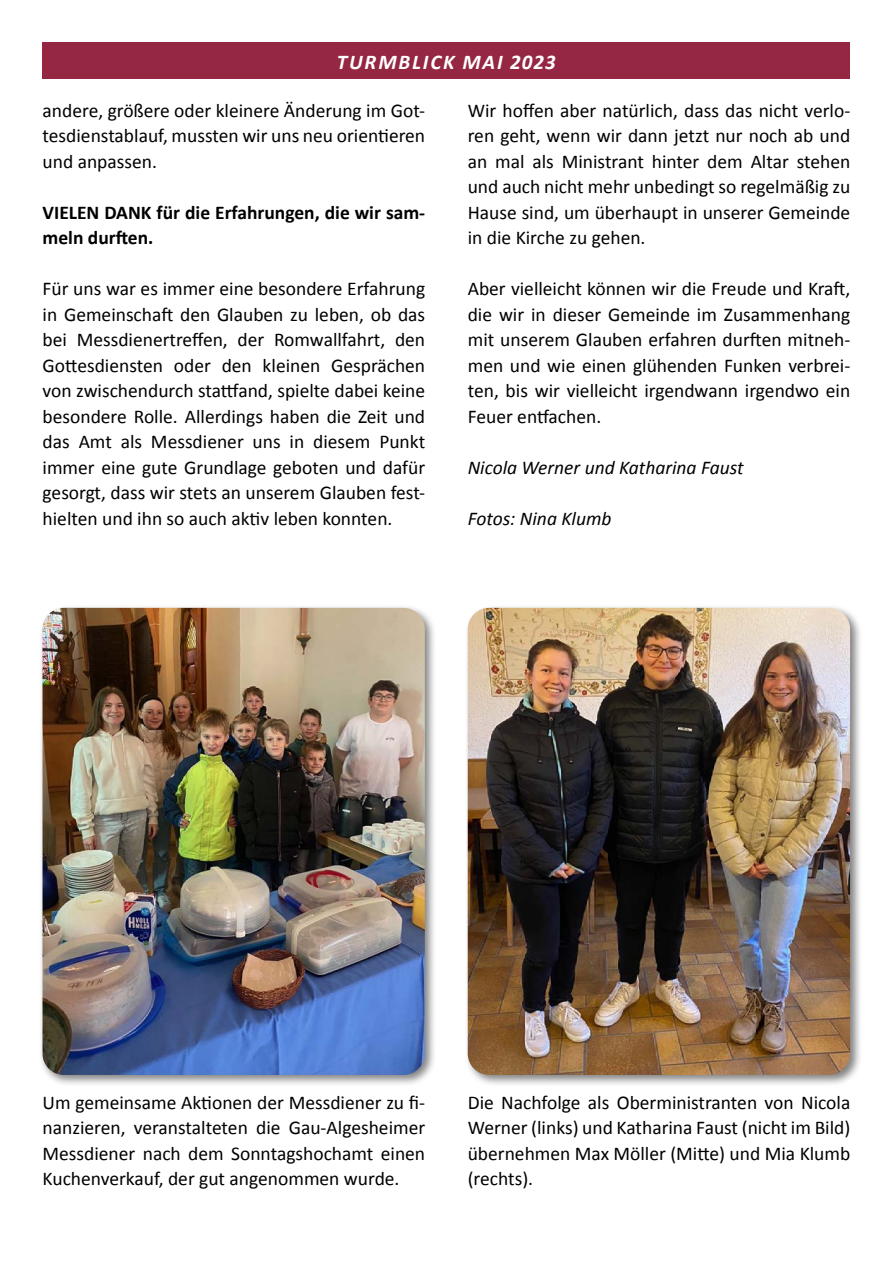
<style>
.page{position:relative;width:893px;height:1263px;background:#fff}
.page>*{position:absolute;margin:0;border:0;box-sizing:border-box;transform-origin:0 0}
.t1{font:italic 700 21px "Calibri";letter-spacing:.09em;color:#fff}
.t2{font:19.5px/25.5px "Calibri";color:#000;text-align:justify}
.t3{font:700 19.5px/25.5px "Calibri";color:#000}
.t4{font:italic 19.5px "Calibri";color:#000}
</style>
<div class="page">
<div style="left:42px;top:43px;width:808px;height:36px;background:#952742"></div>
<div style="left:464px;top:604px;width:398px;height:483px;background:#000;opacity:.5"></div>
<img style="left:468px;top:608px;width:382px;height:467px">
<div style="left:39px;top:604px;width:398px;height:483px;background:#000;opacity:.5"></div>
<img style="left:43px;top:608px;width:382px;height:467px">
<p class="t1" style="left:337px;top:49px;width:220px">TURMBLICK MAI 2023</p>
<p class="t2" style="left:43px;top:97px;width:384px">andere, größere oder kleinere Änderung im Got&shy;tesdienstablauf, mussten wir uns neu orientieren und anpassen.</p>
<p class="t3" style="left:43px;top:199px;width:384px">VIELEN DANK für die Erfahrungen, die wir sam&shy;meln durften.</p>
<p class="t2" style="left:43px;top:275px;width:384px">Für uns war es immer eine besondere Erfahrung in Gemeinschaft den Glauben zu leben, ob das bei Messdienertreffen, der Romwallfahrt, den Gottesdiensten oder den kleinen Gesprächen von zwischendurch stattfand, spielte dabei keine besondere Rolle. Allerdings haben die Zeit und das Amt als Messdiener uns in diesem Punkt immer eine gute Grundlage geboten und dafür gesorgt, dass wir stets an unserem Glauben fest&shy;hielten und ihn so auch aktiv leben konnten.</p>
<p class="t2" style="left:468px;top:97px;width:384px">Wir hoffen aber natürlich, dass das nicht verlo&shy;ren geht, wenn wir dann jetzt nur noch ab und an mal als Ministrant hinter dem Altar stehen und auch nicht mehr unbedingt so regelmäßig zu Hause sind, um überhaupt in unserer Gemeinde in die Kirche zu gehen.</p>
<p class="t2" style="left:468px;top:275px;width:384px">Aber vielleicht können wir die Freude und Kraft, die wir in dieser Gemeinde im Zusammenhang mit unserem Glauben erfahren durften mitneh&shy;men und wie einen glühenden Funken verbrei&shy;ten, bis wir vielleicht irgendwann irgendwo ein Feuer entfachen.</p>
<p class="t4" style="left:468px;top:455px;width:277px">Nicola Werner und Katharina Faust</p>
<p class="t4" style="left:468px;top:506px;width:145px">Fotos: Nina Klumb</p>
<p class="t2" style="left:43px;top:1088px;width:384px">Um gemeinsame Aktionen der Messdiener zu fi&shy;nanzieren, veranstalteten die Gau-Algesheimer Messdiener nach dem Sonntagshochamt einen Kuchenverkauf, der gut angenommen wurde.</p>
<p class="t2" style="left:468px;top:1088px;width:384px">Die Nachfolge als Oberministranten von Nicola Werner (links) und Katharina Faust (nicht im Bild) übernehmen Max Möller (Mitte) und Mia Klumb (rechts).</p>
</div>
